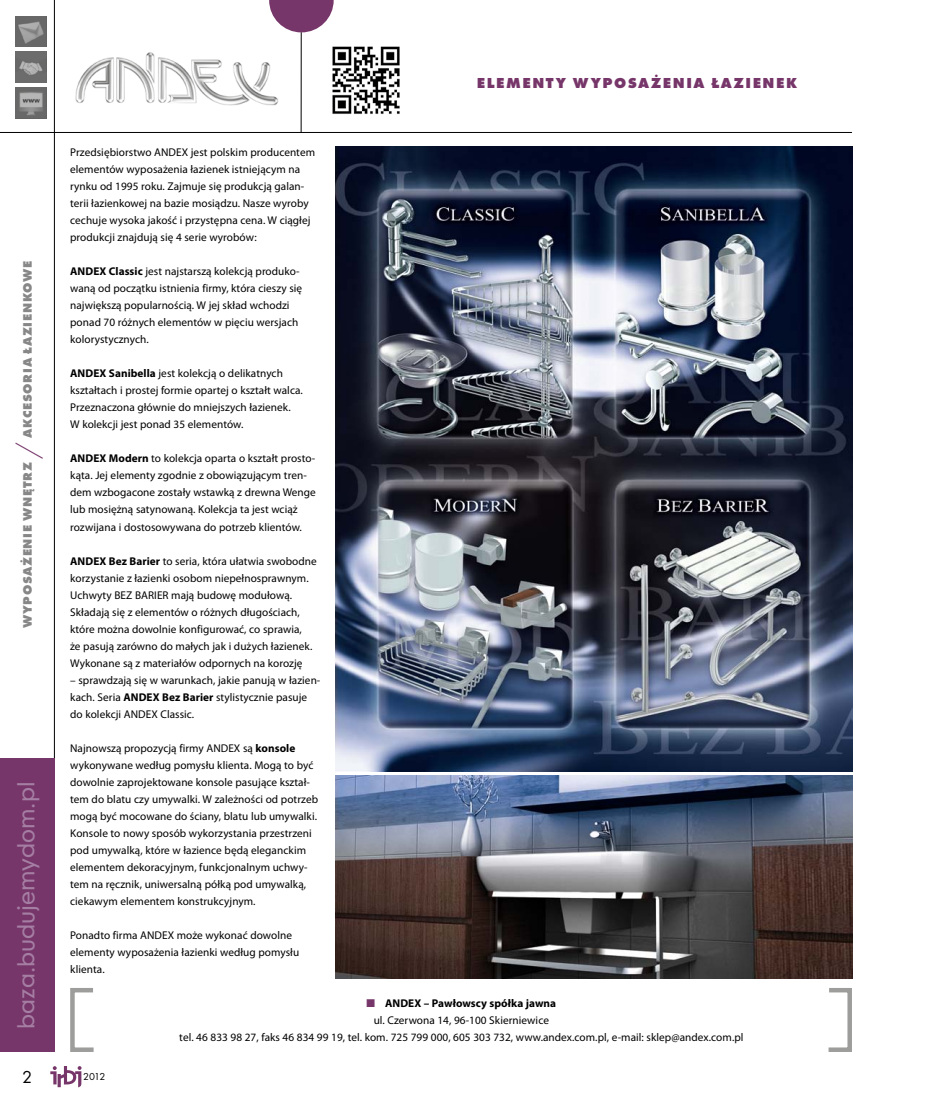
<style>
.page{position:relative;width:936px;height:1106px;background:#fff}
.page>*{position:absolute;margin:0;border:0;box-sizing:border-box;transform-origin:0 0}
.t1{font:30px "Futura TEE Ligh";color:#77366a}
.t2{font:22.5px "Geometric 706 Md EU";color:#a57ea3}
.t3{font:18px "Futura TEE";color:#000}
.t4{font:700 15px "Futura TEE Extr";letter-spacing:.1em;color:#77366a}
.t5{font:700 12.75px "Futura TEE Extr";letter-spacing:.05em;color:#878787}
.t6{font:11.25px/17px "Myriad Pro";letter-spacing:.005em;color:#000}
.t7{font:10.5px "Futura TEE";color:#000}
.s1{font-weight:700}
.s2{color:#77366a}
</style>
<div class="page">
<hr style="left:54px;top:0;width:1px;height:1052px;background:#000">
<svg style="left:50px;top:1066px;width:31px;height:21px"></svg>
<div style="left:0;top:758px;width:54px;height:294px;background:#77366a"></div>
<hr style="left:0;top:132px;width:851px;height:1px;background:#000">
<hr style="left:301px;top:32px;width:1px;height:101px;background:#000">
<svg style="left:269px;top:0;width:64px;height:32px"></svg>
<img style="left:332px;top:46px;width:68px;height:68px">
<svg style="left:16px;top:16px;width:30px;height:31px"></svg>
<svg style="left:16px;top:52px;width:30px;height:30px"></svg>
<svg style="left:16px;top:88px;width:30px;height:30px"></svg>
<img style="left:75px;top:52px;width:204px;height:54px">
<svg style="left:70px;top:988px;width:24px;height:64px"></svg>
<svg style="left:828px;top:988px;width:24px;height:64px"></svg>
<img style="left:336px;top:146px;width:516px;height:625px">
<img style="left:336px;top:776px;width:516px;height:202px">
<p class="t5" style="left:20px;top:438px;width:178px;rotate:-90deg">AKCESORIA ŁAZIENKOWE</p>
<h1 class="t1" style="left:11px;top:459px;width:18px;rotate:-90deg">/</h1>
<p class="t5" style="left:20px;top:628px;width:168px;rotate:-90deg">WYPOSAŻENIE WNĘTRZ</p>
<h2 class="t2" style="left:11px;top:1028px;width:249px;rotate:-90deg">baza.budujemydom.pl</h2>
<h3 class="t3" style="left:22px;top:1065px;width:12px">2</h3>
<h3 class="t4" style="left:477px;top:74px;width:322px">ELEMENTY WYPOSAŻENIA ŁAZIENEK</h3>
<p class="t6" style="left:70px;top:144px;width:246px">Przedsiębiorstwo ANDEX jest polskim producentem elementów wyposażenia łazienek istniejącym na rynku od 1995 roku. Zajmuje się produkcją galan&shy;terii łazienkowej na bazie mosiądzu. Nasze wyroby cechuje wysoka jakość i przystępna cena. W ciągłej produkcji znajdują się 4 serie wyrobów:</p>
<p class="t6" style="left:70px;top:263px;width:233px"><span class="s1">ANDEX Classic</span> jest najstarszą kolekcją produko&shy;waną od początku istnienia firmy, która cieszy się największą popularnością. W jej skład wchodzi ponad 70 różnych elementów w pięciu wersjach kolorystycznych.</p>
<p class="t6" style="left:70px;top:365px;width:234px"><span class="s1">ANDEX Sanibella</span> jest kolekcją o delikatnych kształtach i prostej formie opartej o kształt walca.<br>Przeznaczona głównie do mniejszych łazienek.<br>W kolekcji jest ponad 35 elementów.</p>
<p class="t6" style="left:70px;top:450px;width:247px"><span class="s1">ANDEX Modern</span> to kolekcja oparta o kształt prosto&shy;kąta. Jej elementy zgodnie z obowiązującym tren&shy;dem wzbogacone zostały wstawką z drewna Wenge lub mosiężną satynowaną. Kolekcja ta jest wciąż rozwijana i dostosowywana do potrzeb klientów.</p>
<p class="t6" style="left:70px;top:552px;width:248px"><span class="s1">ANDEX Bez Barier</span> to seria, która ułatwia swobodne korzystanie z łazienki osobom niepełnosprawnym.<br>Uchwyty BEZ BARIER mają budowę modułową.<br>Składają się z elementów o różnych długościach, które można dowolnie konfigurować, co sprawia,<br>że pasują zarówno do małych jak i dużych łazienek.<br>Wykonane są z materiałów odpornych na korozję</p>
<p class="t6" style="left:70px;top:671px;width:252px">– sprawdzają się w warunkach, jakie panują w łazien&shy;kach. Seria <span class="s1">ANDEX Bez Barier</span> stylistycznie pasuje do kolekcji ANDEX Classic.</p>
<p class="t6" style="left:70px;top:739px;width:249px">Najnowszą propozycją firmy ANDEX są <span class="s1">konsole </span>wykonywane według pomysłu klienta. Mogą to być dowolnie zaprojektowane konsole pasujące kształ&shy;tem do blatu czy umywalki. W zależności od potrzeb mogą być mocowane do ściany, blatu lub umywalki.<br>Konsole to nowy sposób wykorzystania przestrzeni pod umywalką, które w łazience będą eleganckim elementem dekoracyjnym, funkcjonalnym uchwy&shy;tem na ręcznik, uniwersalną półką pod umywalką, ciekawym elementem konstrukcyjnym.</p>
<p class="t6" style="left:70px;top:926px;width:230px">Ponadto firma ANDEX może wykonać dowolne elementy wyposażenia łazienki według pomysłu klienta.</p>
<p class="t6" style="left:179px;top:994px;width:565px;text-align:center"><span class="s2">■</span> <span class="s1">ANDEX – Pawłowscy spółka jawna<br></span>ul. Czerwona 14, 96-100 Skierniewice<br>tel. 46 833 98 27, faks 46 834 99 19, tel. kom. 725 799 000, 605 303 732, www.andex.com.pl, e-mail: sklep@andex.com.pl</p>
<p class="t7" style="left:83px;top:1070px;width:24px">2012</p>
</div>
